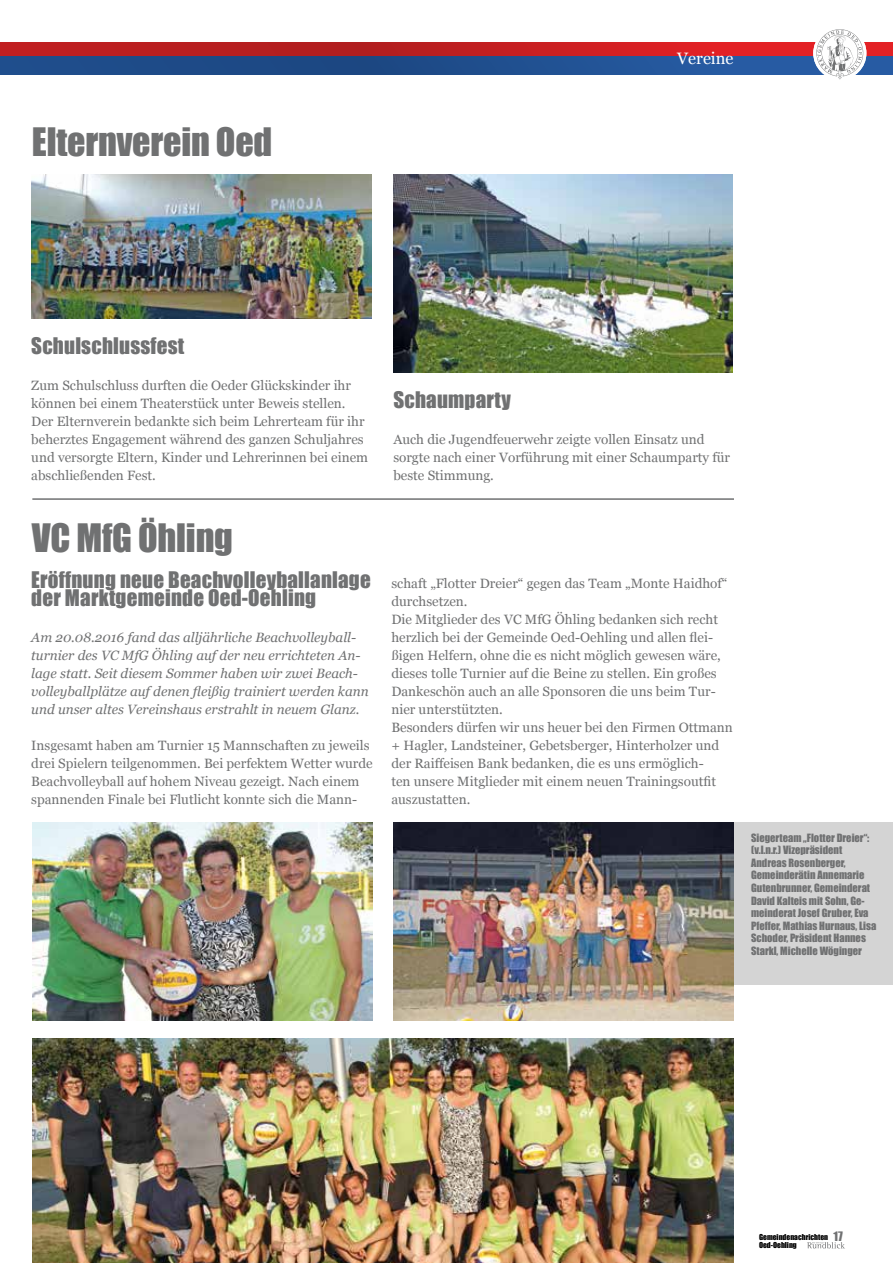
<style>
.page{position:relative;width:893px;height:1263px;background:#fff}
.page>*{position:absolute;margin:0;border:0;box-sizing:border-box;transform-origin:0 0}
.t1{font:36px "Impact";letter-spacing:-.005em;color:#707172}
.t2{font:21px/18px "Impact";letter-spacing:.01em;color:#707172}
.t3{font:16.5px "Georgia";color:#fff}
.t4{font:13.5px/18px "Georgia";color:#707172}
.t5{font:italic 13.5px/18px "Georgia";color:#707172}
.t6{font:10.5px/12.6px "Impact";color:#707172}
.t7{font:7.5px/8.2px "Impact";color:#000}
.s1{font-size:12px;color:#707172}
</style>
<div class="page">
<div style="left:0;top:55px;width:893px;height:19px;background:linear-gradient(to right,#1b4680,#275ba2)"></div>
<svg style="left:0;top:43px;width:893px;height:12px;background:#c61f21"></svg>
<svg style="left:807px;top:1242px;width:38px;height:6px"></svg>
<hr style="left:0;top:858px;width:1px;height:360px;background:#707172">
<div style="left:733px;top:822px;width:160px;height:163px;background:#d4d4d4"></div>
<div style="left:813px;top:27px;width:53px;height:53px;background:#fff;border-radius:50%"></div>
<svg style="left:816px;top:29px;width:47px;height:50px"></svg>
<img style="left:393px;top:822px;width:340px;height:198px">
<img style="left:32px;top:822px;width:341px;height:198px">
<img style="left:32px;top:1038px;width:702px;height:225px">
<hr style="left:32px;top:498px;width:702px;height:2px;background:#707172">
<img style="left:31px;top:174px;width:340px;height:144px">
<img style="left:393px;top:174px;width:339px;height:198px">
<h1 class="t1" style="left:32px;top:114px;width:242px">Elternverein Oed</h1>
<p class="t3" style="left:677px;top:48px;width:58px">Vereine</p>
<h2 class="t2" style="left:31px;top:336px;width:155px">Schulschlussfest</h2>
<p class="t4" style="left:31px;top:377px;width:338px">Zum Schulschluss durften die Oeder Glückskinder ihr können bei einem Theaterstück unter Beweis stellen.<br>Der Elternverein bedankte sich beim Lehrerteam für ihr beherztes Engagement während des ganzen Schuljahres und versorgte Eltern, Kinder und Lehrerinnen bei einem abschließenden Fest.</p>
<h2 class="t2" style="left:393px;top:390px;width:119px">Schaumparty</h2>
<p class="t4" style="left:393px;top:431px;width:338px">Auch die Jugendfeuerwehr zeigte vollen Einsatz und sorgte nach einer Vorführung mit einer Schaumparty für beste Stimmung.</p>
<h1 class="t1" style="left:32px;top:510px;width:203px">VC MfG Öhling</h1>
<h2 class="t2" style="left:31px;top:570px;width:341px">Eröffnung neue Beachvolleyballanlage der Marktgemeinde Oed-Oehling</h2>
<p class="t5" style="left:31px;top:629px;width:339px">Am 20.08.2016 fand das alljährliche Beachvolleyball&shy;turnier des VC MfG Öhling auf der neu errichteten An&shy;lage statt. Seit diesem Sommer haben wir zwei Beach&shy;volleyballplätze auf denen fleißig trainiert werden kann und unser altes Vereinshaus erstrahlt in neuem Glanz.</p>
<p class="t4" style="left:31px;top:737px;width:343px">Insgesamt haben am Turnier 15 Mannschaften zu jeweils drei Spielern teilgenommen. Bei perfektem Wetter wurde Beachvolleyball auf hohem Niveau gezeigt. Nach einem spannenden Finale bei Flutlicht konnte sich die Mann-</p>
<p class="t4" style="left:391px;top:575px;width:343px">schaft „Flotter Dreier“ gegen das Team „Monte Haidhof“ durchsetzen.<br>Die Mitglieder des VC MfG Öhling bedanken sich recht herzlich bei der Gemeinde Oed-Oehling und allen flei&shy;ßigen Helfern, ohne die es nicht möglich gewesen wäre, dieses tolle Turnier auf die Beine zu stellen. Ein großes Dankeschön auch an alle Sponsoren die uns beim Tur&shy;nier unterstützten.<br>Besonders dürfen wir uns heuer bei den Firmen Ottmann + Hagler, Landsteiner, Gebetsberger, Hinterholzer und der Raiffeisen Bank bedanken, die es uns ermöglich-<br>ten unsere Mitglieder mit einem neuen Trainingsoutfit auszustatten.</p>
<p class="t6" style="left:751px;top:831px;width:127px">Siegerteam „Flotter Dreier“: (v.l.n.r.) Vizepräsident<br>Andreas Rosenberger,<br>Gemeinderätin Annemarie<br>Gutenbrunner, Gemeinderat<br>David Kalteis mit Sohn, Ge&shy;meinderat Josef Gruber, Eva<br>Pfeffer, Mathias Hurnaus, Lisa<br>Schoder, Präsident Hannes<br>Starkl, Michelle Wöginger</p>
<p class="t7" style="left:759px;top:1233px;width:85px">Gemeindenachrichten <span class="s1">17<br></span>Oed-Oehling</p>
</div>
